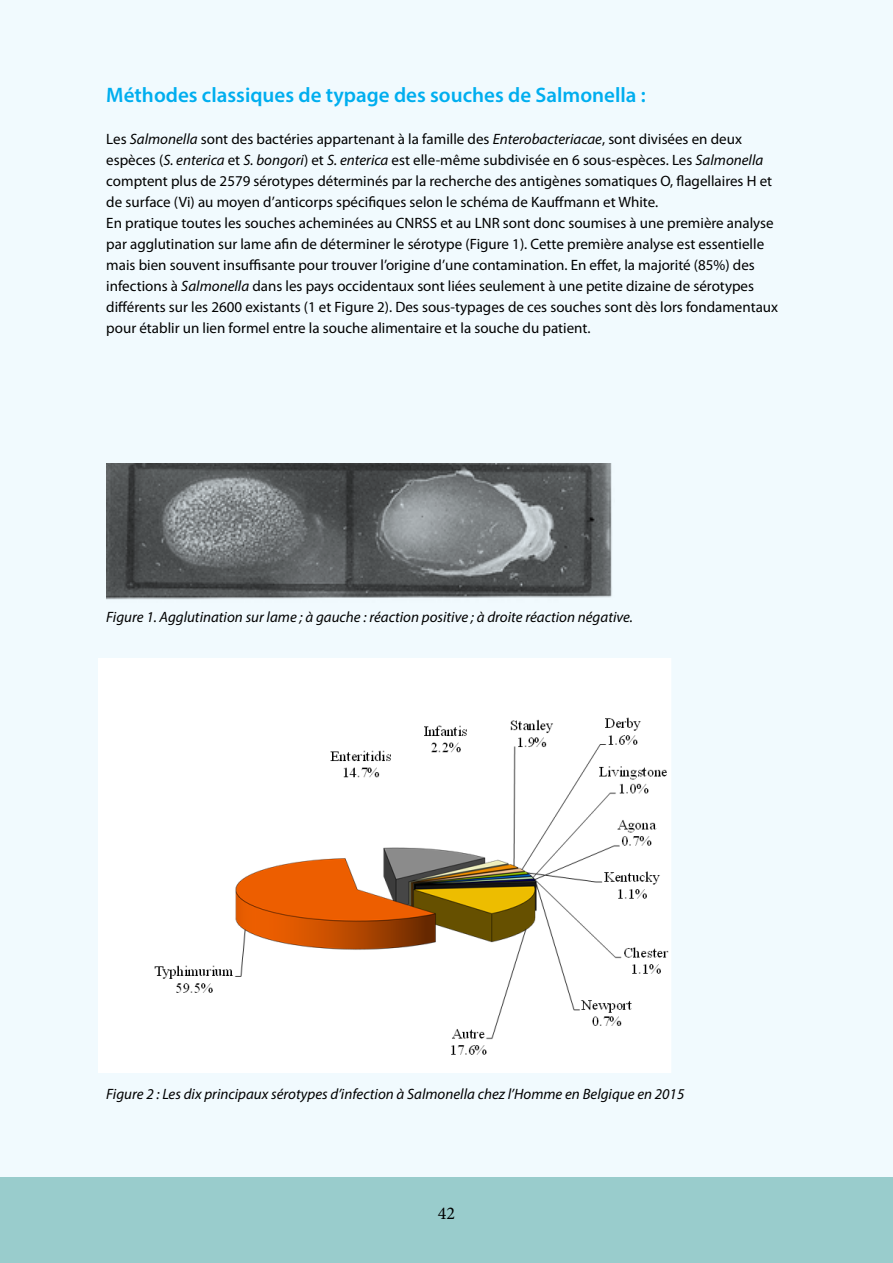
<style>
.page{position:relative;width:893px;height:1263px;background:#f1fafe}
.page>*{position:absolute;margin:0;border:0;box-sizing:border-box;transform-origin:0 0}
.t1{font:600 21px "Myriad Pro";color:#00aeef}
.t2{font:18px "Minion Pro";color:#000}
.t3{font:15px/21px "Myriad Pro";color:#000}
.t4{font:italic 15px "Myriad Pro";color:#000}
.s1{font-style:italic}
</style>
<div class="page">
<div style="left:0;top:1177px;width:893px;height:86px;background:#9cc"></div>
<img style="left:106px;top:463px;width:506px;height:137px">
<img style="left:99px;top:658px;width:572px;height:414px">
<h1 class="t1" style="left:106px;top:81px;width:541px">Méthodes classiques de typage des souches de Salmonella :</h1>
<p class="t3" style="left:106px;top:128px;width:673px">Les <span class="s1">Salmonella</span> sont des bactéries appartenant à la famille des <span class="s1">Enterobacteriacae</span>, sont divisées en deux espèces (<span class="s1">S. enterica</span> et <span class="s1">S. bongori</span>) et <span class="s1">S. enterica</span> est elle-même subdivisée en 6 sous-espèces. Les <span class="s1">Salmonella </span>comptent plus de 2579 sérotypes déterminés par la recherche des antigènes somatiques O, flagellaires H et de surface (Vi) au moyen d’anticorps spécifiques selon le schéma de Kauffmann et White.<br>En pratique toutes les souches acheminées au CNRSS et au LNR sont donc soumises à une première analyse par agglutination sur lame afin de déterminer le sérotype (Figure 1). Cette première analyse est essentielle mais bien souvent insuffisante pour trouver l’origine d’une contamination. En effet, la majorité (85%) des infections à <span class="s1">Salmonella</span> dans les pays occidentaux sont liées seulement à une petite dizaine de sérotypes différents sur les 2600 existants (1 et Figure 2). Des sous-typages de ces souches sont dès lors fondamentaux pour établir un lien formel entre la souche alimentaire et la souche du patient.</p>
<p class="t4" style="left:106px;top:608px;width:528px">Figure 1. Agglutination sur lame ; à gauche : réaction positive ; à droite réaction négative.</p>
<p class="t4" style="left:106px;top:1084px;width:580px">Figure 2 : Les dix principaux sérotypes d’infection à Salmonella chez l’Homme en Belgique en 2015</p>
<p class="t2" style="left:438px;top:1201px;width:19px">42</p>
</div>
